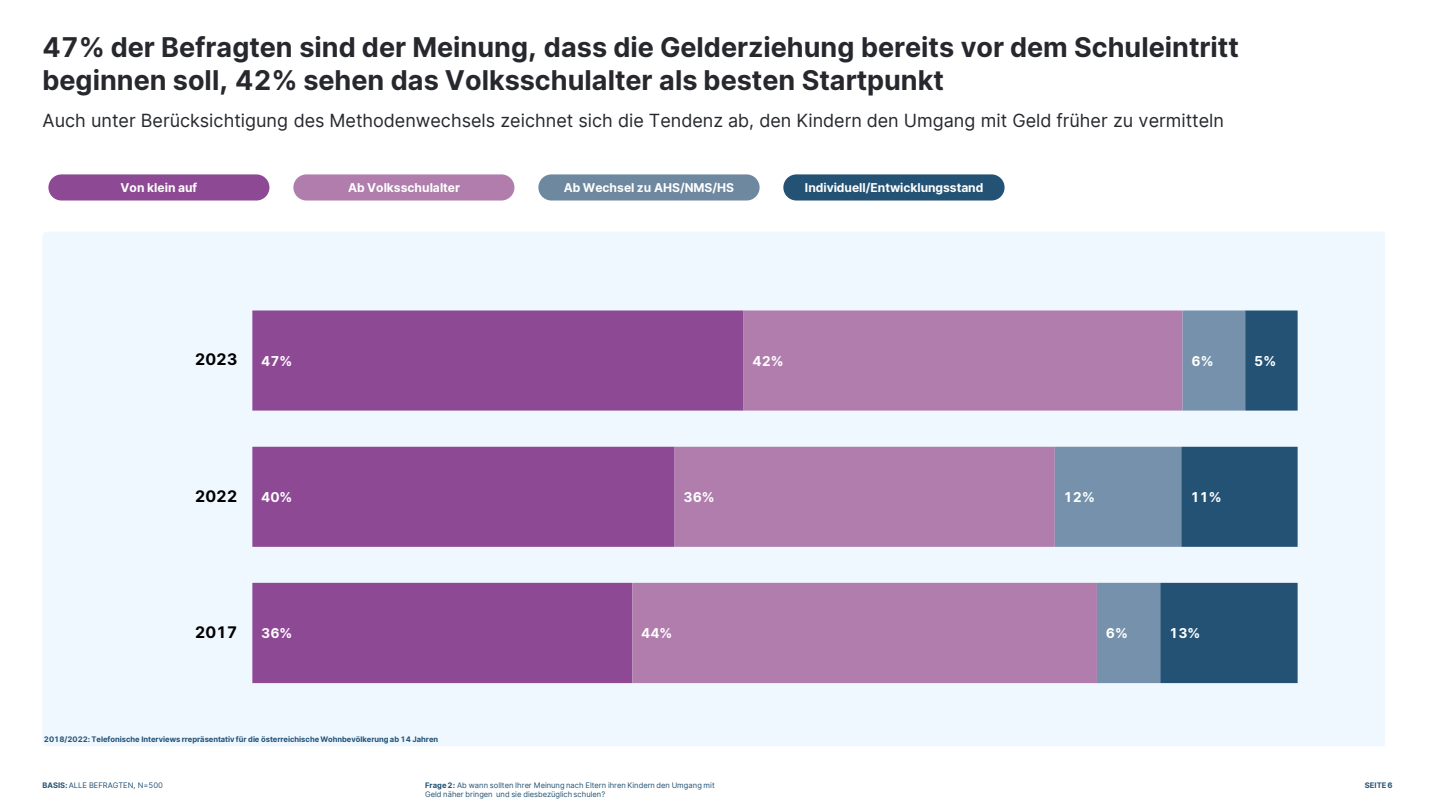
<style>
.page{position:relative;width:1440px;height:810px;background:#fff}
.page>*{position:absolute;margin:0;border:0;box-sizing:border-box;transform-origin:0 0}
.t1{font:700 27px/33px "Inter";color:#26282d}
.t2{font:18px "Inter";color:#26282d}
.t3{font:700 15.9px "Inter";color:#000}
.t4{font:700 13.5px "Inter";color:#fff}
.t5{font:700 12px "Inter";color:#fff}
.t6{font:7.5px/9px "Inter";color:#235275}
.t7{font:700 7.5px "Inter";color:#235275}
.s1{font-weight:700}
</style>
<div class="page">
<div style="left:43px;top:232px;width:1342px;height:514px;background:#eff7ff"></div>
<svg style="left:252px;top:310px;width:380px;height:373px;fill:#8e4994"></svg>
<svg style="left:632px;top:310px;width:423px;height:373px;fill:#b07dac"></svg>
<svg style="left:1055px;top:310px;width:105px;height:373px"></svg>
<svg style="left:1160px;top:310px;width:138px;height:373px;fill:#235275"></svg>
<div style="left:48px;top:174px;width:221px;height:27px;background:#8e4994;border-radius:13px"></div>
<div style="left:293px;top:174px;width:221px;height:27px;background:#b07dac;border-radius:13px"></div>
<div style="left:538px;top:174px;width:222px;height:27px;background:#6e88a0;border-radius:13px"></div>
<div style="left:783px;top:174px;width:222px;height:27px;background:#235275;border-radius:13px"></div>
<h1 class="t1" style="left:42px;top:30px;width:1198px">47% der Befragten sind der Meinung, dass die Gelderziehung bereits vor dem Schuleintritt beginnen soll, 42% sehen das Volksschulalter als besten Startpunkt</h1>
<p class="t2" style="left:42px;top:107px;width:1183px">Auch unter Berücksichtigung des Methodenwechsels zeichnet sich die Tendenz ab, den Kindern den Umgang mit Geld früher zu vermitteln</p>
<p class="t5" style="left:121px;top:178px;width:78px">Von klein auf</p>
<p class="t5" style="left:348px;top:178px;width:114px">Ab Volksschulalter</p>
<p class="t5" style="left:564px;top:178px;width:172px">Ab Wechsel zu AHS/NMS/HS</p>
<p class="t5" style="left:805px;top:178px;width:180px">Individuell/Entwicklungsstand</p>
<p class="t3" style="left:195px;top:348px;width:45px">2023</p>
<p class="t4" style="left:261px;top:350px;width:33px">47%</p>
<p class="t4" style="left:752px;top:350px;width:33px">42%</p>
<p class="t4" style="left:1192px;top:350px;width:23px">6%</p>
<p class="t4" style="left:1254px;top:350px;width:23px">5%</p>
<p class="t3" style="left:195px;top:484px;width:45px">2022</p>
<p class="t4" style="left:261px;top:487px;width:33px">40%</p>
<p class="t4" style="left:684px;top:487px;width:33px">36%</p>
<p class="t4" style="left:1064px;top:487px;width:33px">12%</p>
<p class="t4" style="left:1190px;top:487px;width:33px">11%</p>
<p class="t3" style="left:195px;top:620px;width:45px">2017</p>
<p class="t4" style="left:261px;top:623px;width:33px">36%</p>
<p class="t4" style="left:641px;top:623px;width:33px">44%</p>
<p class="t4" style="left:1106px;top:623px;width:23px">6%</p>
<p class="t4" style="left:1169px;top:623px;width:33px">13%</p>
<p class="t7" style="left:44px;top:734px;width:396px">2018/2022: Telefonische Interviews rrepräsentativ für die österreichische Wohnbevölkerung ab 14 Jahren</p>
<p class="t6" style="left:42px;top:781px;width:122px"><span class="s1">BASIS:</span> ALLE BEFRAGTEN, N=500</p>
<p class="t6" style="left:425px;top:781px;width:291px"><span class="s1">Frage 2:</span> Ab wann sollten Ihrer Meinung nach Eltern ihren Kindern den Umgang mit<br>Geld näher bringen und sie diesbezüglich schulen?</p>
<p class="t7" style="left:1365px;top:780px;width:29px">SEITE6</p>
</div>
